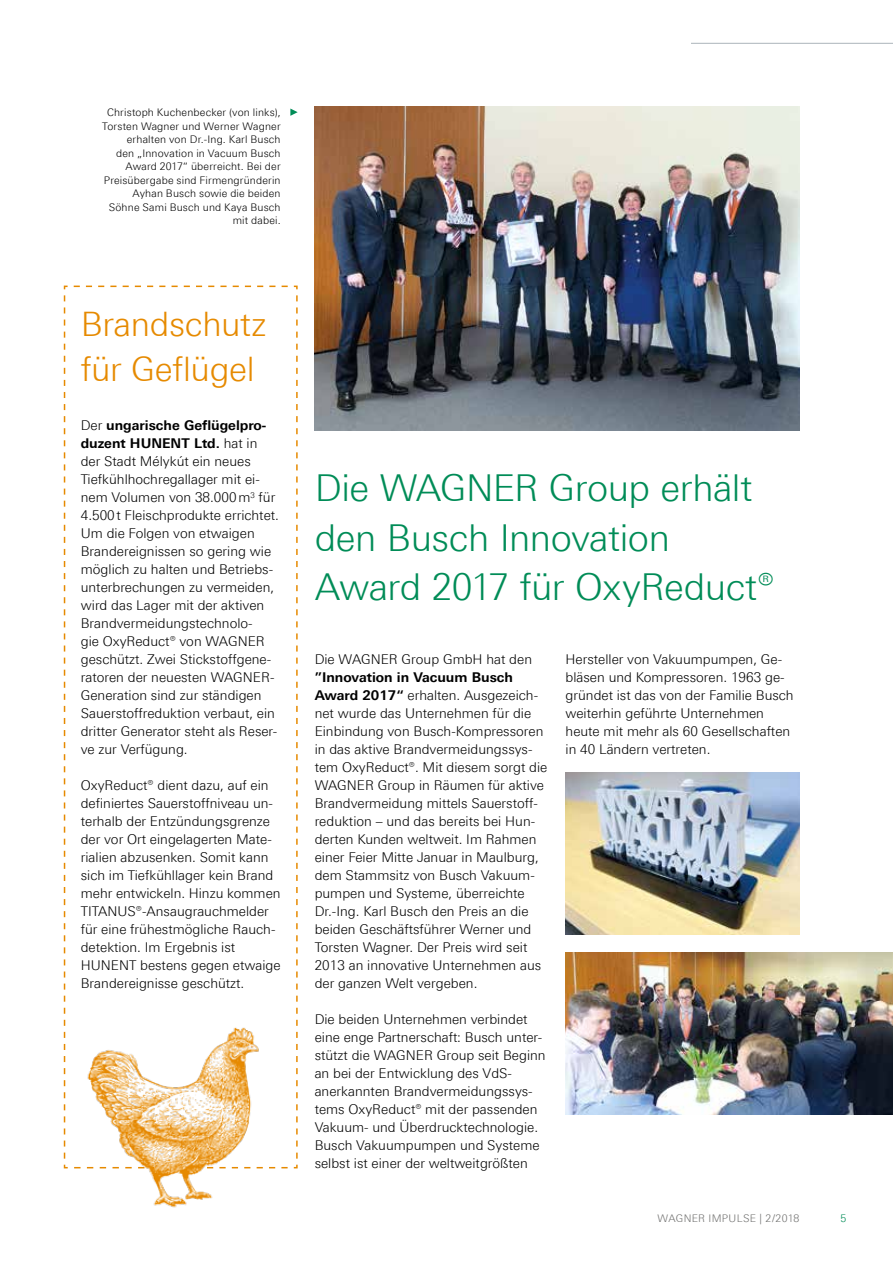
<style>
.page{position:relative;width:893px;height:1263px;background:#fff}
.page>*{position:absolute;margin:0;border:0;box-sizing:border-box;transform-origin:0 0}
.t1{font:300 37.2px/49.5px "LT Univers Basic";letter-spacing:-.015em;color:#008c57}
.t2{font:300 33.75px/45px "LT Univers Basic";letter-spacing:-.01em;color:#e68a00}
.t3{font:300 13.5px/18px "LT Univers Basic";color:#000}
.t4{font:300 10.5px/13.5px "LT Univers Basic";letter-spacing:.015em;color:#000;text-align:right}
.t5{font:300 10.5px "LT Univers Basic";letter-spacing:.03em;color:#6f6f6e}
.t6{font:300 10.5px "LT Univers Basic";color:#008c57}
.s1{font-weight:700}
</style>
<div class="page">
<hr style="left:691px;top:43px;width:202px;height:1px;background:#abb4ba">
<img style="left:566px;top:952px;width:327px;height:162px">
<img style="left:315px;top:106px;width:484px;height:324px">
<img style="left:566px;top:772px;width:233px;height:162px">
<svg style="left:290px;top:109px;width:8px;height:7px"></svg>
<img style="left:148px;top:1169px;width:65px;height:39px">
<svg style="left:63px;top:285px;width:235px;height:884px"></svg>
<p class="t4" style="left:102px;top:106px;width:180px">Christoph Kuchenbecker (von links),<br>Torsten Wagner und Werner Wagner erhalten von Dr.-Ing. Karl Busch<br>den „Innovation in Vacuum Busch<br>Award 2017“ überreicht. Bei der<br>Preisübergabe sind Firmengründerin<br>Ayhan Busch sowie die beiden<br>Söhne Sami Busch und Kaya Busch mit dabei.</p>
<h2 class="t2" style="left:81px;top:301px;width:187px">Brandschutz für Geflügel</h2>
<p class="t3" style="left:81px;top:416px;width:200px">Der <span class="s1">ungarische Geflügelpro&shy;duzent HUNENT Ltd.</span> hat in der Stadt Mélykút ein neues<br>Tiefkühlhochregallager mit ei&shy;nem Volumen von 38.000m<sup>3</sup> für<br>4.500t Fleischprodukte errichtet.<br>Um die Folgen von etwaigen<br>Brandereignissen so gering wie möglich zu halten und Betriebs&shy;unterbrechungen zu vermeiden, wird das Lager mit der aktiven<br>Brandvermeidungstechnolo-<br>gie OxyReduct® von WAGNER geschützt. Zwei Stickstoffgene&shy;ratoren der neuesten WAGNER-<br>Generation sind zur ständigen<br>Sauerstoffreduktion verbaut, ein dritter Generator steht als Reser&shy;ve zur Verfügung.</p>
<p class="t3" style="left:81px;top:776px;width:201px">OxyReduct® dient dazu, auf ein definiertes Sauerstoffniveau un&shy;terhalb der Entzündungsgrenze der vor Ort eingelagerten Mate&shy;rialien abzusenken. Somit kann sich im Tiefkühllager kein Brand mehr entwickeln. Hinzu kommen<br>TITANUS®-Ansaugrauchmelder für eine frühestmögliche Rauch&shy;detektion. Im Ergebnis ist<br>HUNENT bestens gegen etwaige<br>Brandereignisse geschützt.</p>
<h1 class="t1" style="left:315px;top:463px;width:461px">Die WAGNER Group erhält den Busch Innovation<br>Award 2017 für OxyReduct®</h1>
<p class="t3" style="left:315px;top:650px;width:219px">Die WAGNER Group GmbH hat den</p>
<p class="t3" style="left:315px;top:668px;width:234px"><span class="s1">”Innovation in Vacuum Busch Award 2017“</span> erhalten. Ausgezeich&shy;net wurde das Unternehmen für die Einbindung von Busch-Kompressoren in das aktive Brandvermeidungssys&shy;tem OxyReduct®. Mit diesem sorgt die WAGNER Group in Räumen für aktive Brandvermeidung mittels Sauerstoff&shy;reduktion – und das bereits bei Hun&shy;derten Kunden weltweit. Im Rahmen einer Feier Mitte Januar in Maulburg, dem Stammsitz von Busch Vakuum&shy;pumpen und Systeme, überreichte Dr.-Ing. Karl Busch den Preis an die beiden Geschäftsführer Werner und Torsten Wagner. Der Preis wird seit 2013 an innovative Unternehmen aus der ganzen Welt vergeben.</p>
<p class="t3" style="left:315px;top:1010px;width:233px">Die beiden Unternehmen verbindet eine enge Partnerschaft: Busch unter&shy;stützt die WAGNER Group seit Beginn an bei der Entwicklung des VdS&shy;anerkannten Brandvermeidungssys&shy;tems OxyReduct® mit der passenden Vakuum- und Überdrucktechnologie.<br>Busch Vakuumpumpen und Systeme selbst ist einer der weltweitgrößten</p>
<p class="t3" style="left:566px;top:650px;width:230px">Hersteller von Vakuumpumpen, Ge&shy;bläsen und Kompressoren. 1963 ge&shy;gründet ist das von der Familie Busch weiterhin geführte Unternehmen heute mit mehr als 60 Gesellschaften in 40 Ländern vertreten.</p>
<p class="t5" style="left:658px;top:1212px;width:143px">WAGNER IMPULSE | 2/2018</p>
<p class="t6" style="left:840px;top:1212px;width:7px">5</p>
</div>
